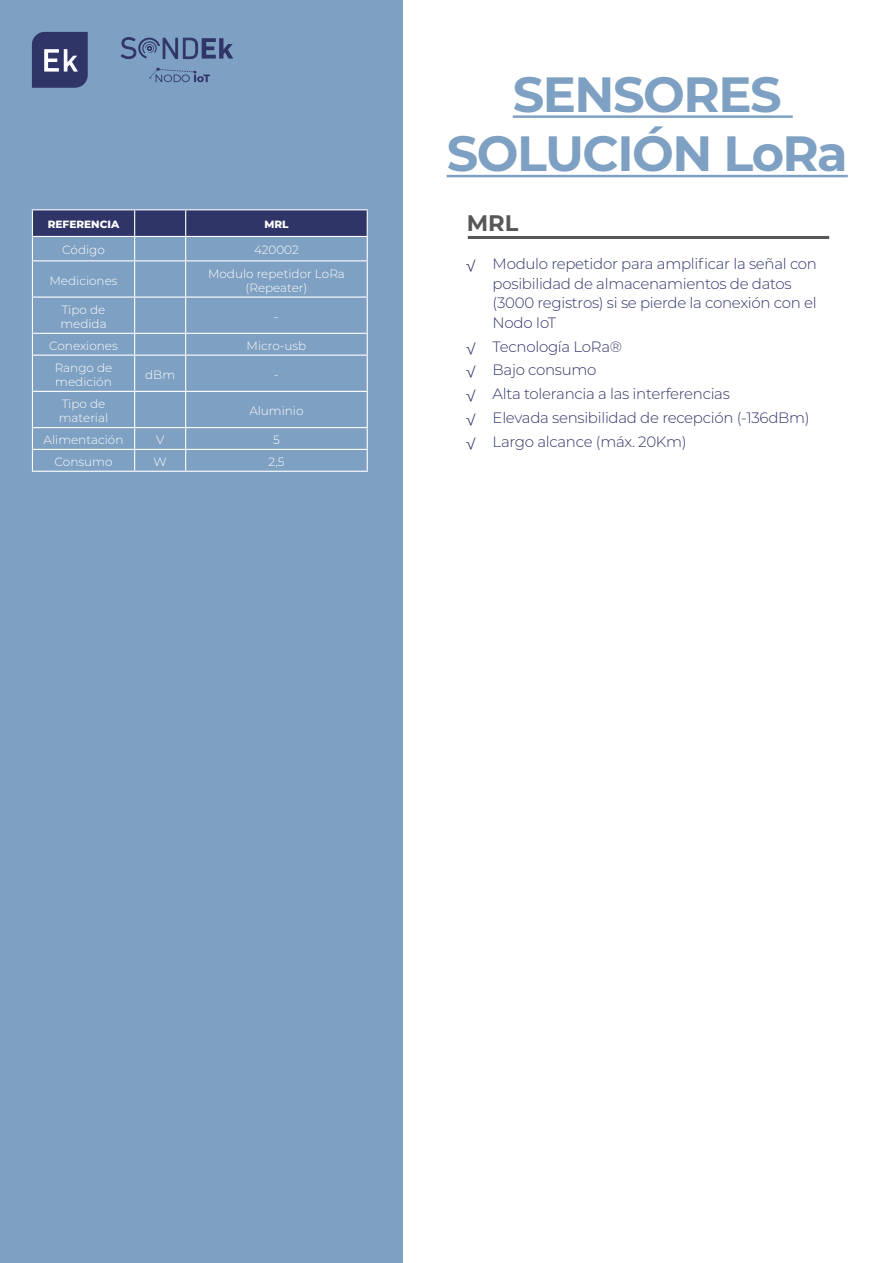
<style>
.page{position:relative;width:893px;height:1263px;background:#fff}
.page>*{position:absolute;margin:0;border:0;box-sizing:border-box;transform-origin:0 0}
.t1{font:700 49.5px/59.4px "Montserrat";letter-spacing:-.03em;color:#7ea0c2;text-align:center}
.t2{font:700 22.5px "Montserrat";color:#575756}
.t3{font:300 15px/23.7px "Montserrat";letter-spacing:-.02em;color:#303568}
.t4{font:300 12px/14.4px "Montserrat";color:#fff}
.t5{font:800 10.5px "Montserrat";color:#fff}
.s1{font-weight:400;font-size:12.75px}
</style>
<div class="page">
<div style="left:0;top:0;width:402px;height:1263px;background:#7ea0c2"></div>
<hr style="left:468px;top:236px;width:361px;height:3px;background:#575756">
<svg style="left:32px;top:32px;width:56px;height:56px;background:#494e7b"></svg>
<svg style="left:121px;top:37px;width:112px;height:22px"></svg>
<svg style="left:149px;top:68px;width:61px;height:14px"></svg>
<hr style="left:513px;top:115px;width:280px;height:3px;background:#7ea0c2">
<hr style="left:447px;top:175px;width:401px;height:2px;background:#7ea0c2">
<hr style="left:32px;top:209px;width:103px;height:1px;background:#fff">
<hr style="left:135px;top:209px;width:51px;height:1px;background:#fff">
<hr style="left:186px;top:209px;width:182px;height:1px;background:#fff">
<svg style="left:32px;top:210px;width:336px;height:50px"></svg>
<hr style="left:32px;top:260px;width:103px;height:1px;background:#fff">
<hr style="left:32px;top:261px;width:1px;height:35px;background:#fff">
<hr style="left:135px;top:260px;width:51px;height:1px;background:#fff">
<hr style="left:134px;top:261px;width:1px;height:35px;background:#fff">
<hr style="left:186px;top:260px;width:182px;height:1px;background:#fff">
<hr style="left:185px;top:261px;width:1px;height:35px;background:#fff">
<hr style="left:367px;top:261px;width:1px;height:35px;background:#fff">
<hr style="left:32px;top:296px;width:103px;height:2px;background:#fff">
<hr style="left:32px;top:298px;width:1px;height:35px;background:#fff">
<hr style="left:135px;top:296px;width:51px;height:2px;background:#fff">
<hr style="left:134px;top:298px;width:1px;height:35px;background:#fff">
<hr style="left:186px;top:296px;width:182px;height:2px;background:#fff">
<hr style="left:185px;top:298px;width:1px;height:35px;background:#fff">
<hr style="left:367px;top:298px;width:1px;height:35px;background:#fff">
<hr style="left:32px;top:333px;width:103px;height:1px;background:#fff">
<svg style="left:32px;top:334px;width:1px;height:21px"></svg>
<hr style="left:135px;top:333px;width:51px;height:1px;background:#fff">
<svg style="left:134px;top:334px;width:1px;height:21px"></svg>
<hr style="left:186px;top:333px;width:182px;height:1px;background:#fff">
<svg style="left:185px;top:334px;width:1px;height:21px"></svg>
<svg style="left:367px;top:334px;width:1px;height:21px"></svg>
<hr style="left:32px;top:355px;width:103px;height:1px;background:#fff">
<hr style="left:32px;top:356px;width:1px;height:35px;background:#fff">
<hr style="left:135px;top:355px;width:51px;height:1px;background:#fff">
<hr style="left:134px;top:356px;width:1px;height:35px;background:#fff">
<hr style="left:186px;top:355px;width:182px;height:1px;background:#fff">
<hr style="left:185px;top:356px;width:1px;height:35px;background:#fff">
<hr style="left:367px;top:356px;width:1px;height:35px;background:#fff">
<hr style="left:32px;top:391px;width:103px;height:1px;background:#fff">
<hr style="left:32px;top:392px;width:1px;height:35px;background:#fff">
<hr style="left:135px;top:391px;width:51px;height:1px;background:#fff">
<hr style="left:134px;top:392px;width:1px;height:35px;background:#fff">
<hr style="left:186px;top:391px;width:182px;height:1px;background:#fff">
<hr style="left:185px;top:392px;width:1px;height:35px;background:#fff">
<hr style="left:367px;top:392px;width:1px;height:35px;background:#fff">
<hr style="left:32px;top:427px;width:103px;height:1px;background:#fff">
<hr style="left:135px;top:427px;width:51px;height:1px;background:#fff">
<hr style="left:186px;top:427px;width:182px;height:1px;background:#fff">
<hr style="left:32px;top:449px;width:103px;height:1px;background:#fff">
<svg style="left:32px;top:428px;width:1px;height:43px"></svg>
<hr style="left:135px;top:449px;width:51px;height:1px;background:#fff">
<svg style="left:134px;top:428px;width:1px;height:43px"></svg>
<hr style="left:186px;top:449px;width:182px;height:1px;background:#fff">
<svg style="left:185px;top:428px;width:1px;height:43px"></svg>
<svg style="left:367px;top:428px;width:1px;height:43px"></svg>
<hr style="left:32px;top:471px;width:103px;height:1px;background:#fff">
<hr style="left:135px;top:471px;width:51px;height:1px;background:#fff">
<hr style="left:186px;top:471px;width:182px;height:1px;background:#fff">
<p class="t5" style="left:48px;top:217px;width:73px">REFERENCIA</p>
<p class="t5" style="left:264px;top:217px;width:26px">MRL</p>
<p class="t4" style="left:62px;top:243px;width:44px">Código</p>
<p class="t4" style="left:254px;top:243px;width:46px">420002</p>
<p class="t4" style="left:50px;top:273px;width:70px">Mediciones</p>
<p class="t4" style="left:208px;top:266px;width:138px;text-align:center">Modulo repetidor LoRa (Repeater)</p>
<p class="t4" style="left:60px;top:302px;width:48px">Tipo de medida</p>
<p class="t4" style="left:274px;top:309px;width:6px">-</p>
<p class="t4" style="left:49px;top:338px;width:70px">Conexiones</p>
<p class="t4" style="left:247px;top:338px;width:61px">Micro-usb</p>
<p class="t4" style="left:55px;top:360px;width:59px">Rango de medición</p>
<p class="t4" style="left:145px;top:367px;width:31px">dBm</p>
<p class="t4" style="left:274px;top:367px;width:6px">-</p>
<p class="t4" style="left:59px;top:396px;width:51px">Tipo de material</p>
<p class="t4" style="left:249px;top:403px;width:56px">Aluminio</p>
<p class="t4" style="left:44px;top:432px;width:81px">Alimentación</p>
<p class="t4" style="left:156px;top:432px;width:10px">V</p>
<p class="t4" style="left:273px;top:432px;width:8px">5</p>
<p class="t4" style="left:55px;top:454px;width:59px">Consumo</p>
<p class="t4" style="left:154px;top:454px;width:15px">W</p>
<p class="t4" style="left:268px;top:454px;width:17px">2,5</p>
<h1 class="t1" style="left:447px;top:62px;width:403px">SENSORES<br>SOLUCIÓN LoRa</h1>
<h2 class="t2" style="left:467px;top:207px;width:53px">MRL</h2>
<p class="t3" style="left:493px;top:254px;width:326px;line-height:19.5px;text-indent:-27px"><span class="s1">√</span> Modulo repetidor para amplificar la señal con posibilidad de almacenamientos de datos (3000 registros) si se pierde la conexión con el Nodo IoT</p>
<p class="t3" style="left:466px;top:334px;width:346px"><span class="s1">√</span> Tecnología LoRa®<br><span class="s1">√</span> Bajo consumo<br><span class="s1">√</span> Alta tolerancia a las interferencias<br><span class="s1">√</span> Elevada sensibilidad de recepción (-136dBm) <span class="s1">√</span> Largo alcance (máx. 20Km)</p>
</div>
